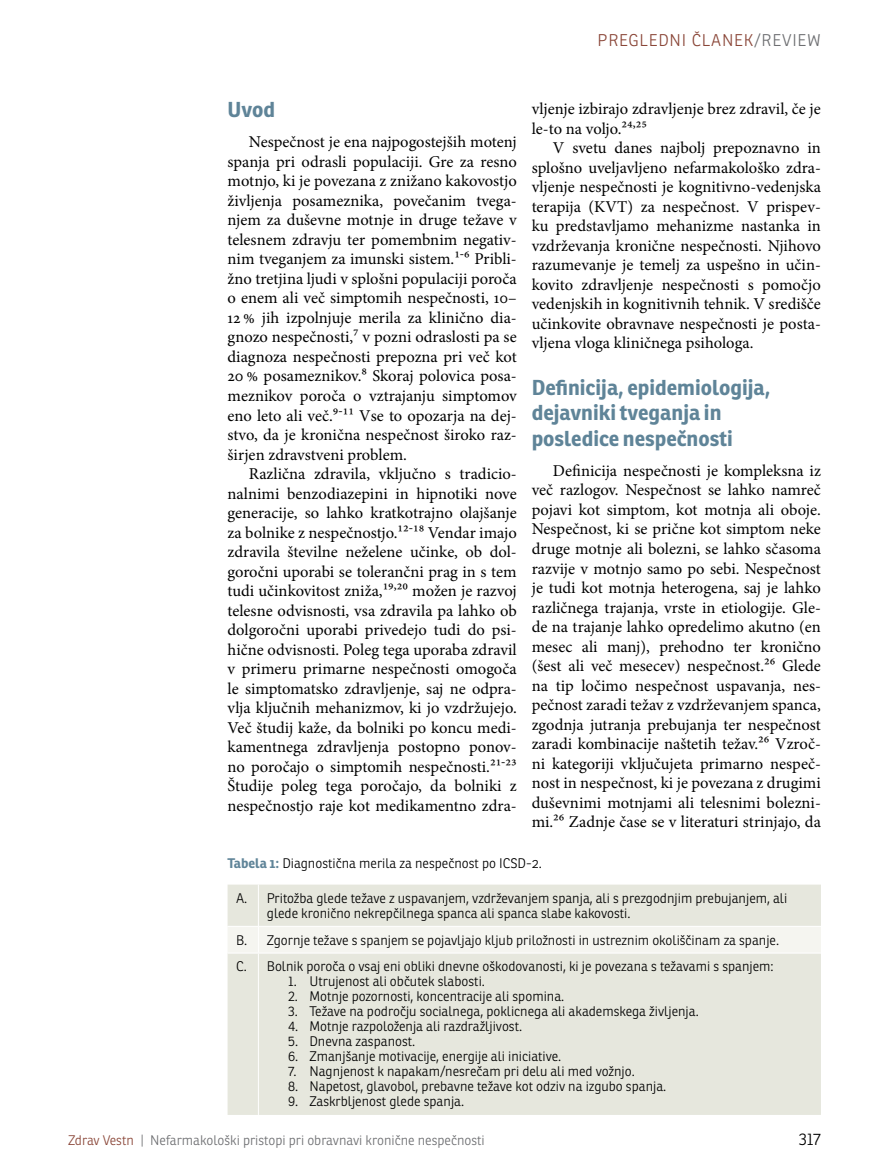
<style>
.page{position:relative;width:872px;height:1166px;background:#fff}
.page>*{position:absolute;margin:0;border:0;box-sizing:border-box;transform-origin:0 0}
.t1{font:700 21px/25.5px "Ronnia";color:#5f8498}
.t2{font:16.5px/19.5px "Minion Pro";color:#000;text-align:justify}
.t3{font:300 16.5px "Ronnia";letter-spacing:.05em;color:#8a4638}
.t4{font:300 16.5px "Ronnia";color:#000}
.t5{font:300 13.5px/15px "Ronnia";color:#000}
.t6{font:300 13.5px "Ronnia";color:#6d6e71}
.s1{color:#6d6e71}
.s2{font-weight:700;color:#5f8498}
.s3{color:#8a4638}
</style>
<div class="page">
<div style="left:227px;top:884px;width:594px;height:230px;background:#e6e7dd"></div>
<hr style="left:258px;top:884px;width:1px;height:41px;background:#fff">
<hr style="left:227px;top:925px;width:31px;height:1px;background:#fff">
<hr style="left:258px;top:925px;width:563px;height:1px;background:#fff">
<div style="left:227px;top:926px;width:594px;height:26px;background:#f5f5f0"></div>
<hr style="left:227px;top:952px;width:31px;height:1px;background:#fff">
<hr style="left:258px;top:952px;width:563px;height:1px;background:#fff">
<hr style="left:258px;top:953px;width:1px;height:161px;background:#fff">
<p class="t3" style="left:597px;top:30px;width:225px">Pregledni članek<span class="s1">/Review</span></p>
<p class="t1" style="left:227px;top:97px;width:49px">Uvod</p>
<p class="t2" style="left:227px;top:132px;width:291px;text-indent:21px">Nespečnost je ena najpogostejših motenj spanja pri odrasli populaciji. Gre za resno motnjo, ki je povezana z znižano kakovostjo življenja posameznika, povečanim tvega&shy;njem za duševne motnje in druge težave v telesnem zdravju ter pomembnim negativ&shy;nim tveganjem za imunski sistem.1-6 Pribli&shy;žno tretjina ljudi v splošni populaciji poroča o enem ali več simptomih nespečnosti, 10– 12 % jih izpolnjuje merila za klinično dia&shy;gnozo nespečnosti,7 v pozni odraslosti pa se diagnoza nespečnosti prepozna pri več kot 20 % posameznikov.8 Skoraj polovica posa&shy;meznikov poroča o vztrajanju simptomov eno leto ali več.9-11 Vse to opozarja na dej&shy;stvo, da je kronična nespečnost široko raz&shy;širjen zdravstveni problem.</p>
<p class="t2" style="left:227px;top:464px;width:291px;text-indent:21px">Različna zdravila, vključno s tradicio&shy;nalnimi benzodiazepini in hipnotiki nove generacije, so lahko kratkotrajno olajšanje za bolnike z nespečnostjo.12-18 Vendar imajo zdravila številne neželene učinke, ob dol&shy;goročni uporabi se tolerančni prag in s tem tudi učinkovitost zniža,19,20 možen je razvoj telesne odvisnosti, vsa zdravila pa lahko ob dolgoročni uporabi privedejo tudi do psi&shy;hične odvisnosti. Poleg tega uporaba zdravil v primeru primarne nespečnosti omogoča le simptomatsko zdravljenje, saj ne odpra&shy;vlja ključnih mehanizmov, ki jo vzdržujejo.<br>Več študij kaže, da bolniki po koncu medi&shy;kamentnega zdravljenja postopno ponov&shy;no poročajo o simptomih nespečnosti.21-23<br>Študije poleg tega poročajo, da bolniki z nespečnostjo raje kot medikamentno zdra-</p>
<p class="t2" style="left:532px;top:99px;width:291px">vljenje izbirajo zdravljenje brez zdravil, če je le-to na voljo.24,25</p>
<p class="t2" style="left:532px;top:138px;width:291px;text-indent:21px">V svetu danes najbolj prepoznavno in splošno uveljavljeno nefarmakološko zdra&shy;vljenje nespečnosti je kognitivno-vedenjska terapija (KVT) za nespečnost. V prispev&shy;ku predstavljamo mehanizme nastanka in vzdrževanja kronične nespečnosti. Njihovo razumevanje je temelj za uspešno in učin&shy;kovito zdravljenje nespečnosti s pomočjo vedenjskih in kognitivnih tehnik. V središče učinkovite obravnave nespečnosti je posta&shy;vljena vloga kliničnega psihologa.</p>
<p class="t1" style="left:531px;top:374px;width:240px">Definicija, epidemiologija, dejavniki tveganja in posledice nespečnosti</p>
<p class="t2" style="left:532px;top:461px;width:291px;text-indent:21px">Definicija nespečnosti je kompleksna iz več razlogov. Nespečnost se lahko namreč pojavi kot simptom, kot motnja ali oboje.<br>Nespečnost, ki se prične kot simptom neke druge motnje ali bolezni, se lahko sčasoma razvije v motnjo samo po sebi. Nespečnost je tudi kot motnja heterogena, saj je lahko različnega trajanja, vrste in etiologije. Gle&shy;de na trajanje lahko opredelimo akutno (en mesec ali manj), prehodno ter kronično (šest ali več mesecev) nespečnost.26 Glede na tip ločimo nespečnost uspavanja, nes&shy;pečnost zaradi težav z vzdrževanjem spanca, zgodnja jutranja prebujanja ter nespečnost zaradi kombinacije naštetih težav.26 Vzroč&shy;ni kategoriji vključujeta primarno nespeč&shy;nost in nespečnost, ki je povezana z drugimi duševnimi motnjami ali telesnimi bolezni&shy;mi.26 Zadnje čase se v literaturi strinjajo, da</p>
<p class="t5" style="left:227px;top:855px;width:316px"><span class="s2">Tabela 1:</span> Diagnostična merila za nespečnost po I CSD-2.</p>
<p class="t5" style="left:267px;top:890px;width:522px;text-indent:-31px">A. Pritožba glede težave z uspavanjem, vzdrževanjem spanja, ali s prezgodnjim prebujanjem, ali glede kronično nekrepčilnega spanca ali spanca slabe kakovosti.</p>
<p class="t5" style="left:236px;top:926px;width:544px;line-height:26.7px">B. Zgornje težave s spanjem se pojavljajo kljub priložnosti in ustreznim okoliščinam za spanje.<br>C. Bolnik poroča o vsaj eni obliki dnevne oškodovanosti, ki je povezana s težavami s spanjem:</p>
<p class="t5" style="left:288px;top:973px;width:198px">1. Utrujenost ali občutek slabosti.</p>
<p class="t5" style="left:288px;top:988px;width:278px">2. Motnje pozornosti, koncentracije ali spomina.</p>
<p class="t5" style="left:288px;top:1003px;width:412px">3. Težave na področju socialnega, poklicnega ali akademskega življenja.</p>
<p class="t5" style="left:288px;top:1018px;width:235px">4. Motnje razpoloženja ali razdražljivost.</p>
<p class="t5" style="left:288px;top:1033px;width:129px">5. Dnevna zaspanost.</p>
<p class="t5" style="left:288px;top:1048px;width:275px">6. Zmanjšanje motivacije, energije ali iniciative.</p>
<p class="t5" style="left:288px;top:1063px;width:348px">7. N agnjenost k napakam/nesrečam pri delu ali med vožnjo.</p>
<p class="t5" style="left:288px;top:1078px;width:380px">8. N apetost, glavobol, prebavne težave kot odziv na izgubo spanja.</p>
<p class="t5" style="left:288px;top:1093px;width:177px">9. Zaskrbljenost glede spanja.</p>
<p class="t6" style="left:68px;top:1131px;width:418px"><span class="s3">Zdrav Vestn</span> | N efarmakološki pristopi pri obravnavi kronične nespečnosti</p>
<p class="t4" style="left:798px;top:1128px;width:24px">317</p>
</div>
